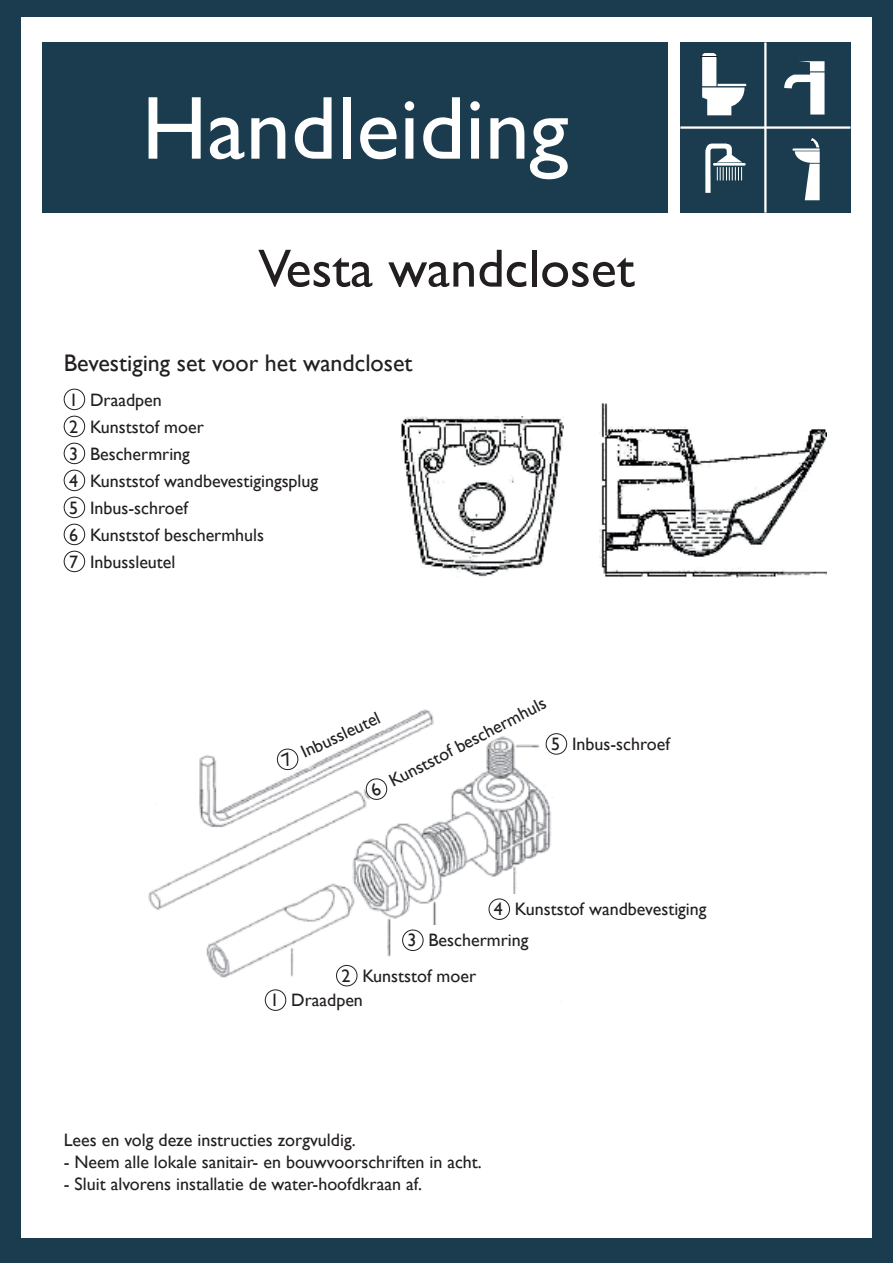
<style>
.page{position:relative;width:893px;height:1263px;background:#1a3c4e}
.page>*{position:absolute;margin:0;border:0;box-sizing:border-box;transform-origin:0 0}
.t1{font:90px "Gill Sans";color:#fff}
.t2{font:54px "Gill Sans";color:#231f20}
.t3{font:24px "Gill Sans";color:#231f20}
.t4{font:18px/27px "Gill Sans";color:#231f20}
</style>
<div class="page">
<div style="left:21px;top:17px;width:851px;height:1221px;background:#fff"></div>
<div style="left:43px;top:43px;width:625px;height:170px;background:#1a3c4e"></div>
<div style="left:680px;top:43px;width:170px;height:170px;background:#1a3c4e"></div>
<svg style="left:701px;top:53px;width:46px;height:62px"></svg>
<hr style="left:680px;top:126px;width:170px;height:3px;background:#fff">
<hr style="left:764px;top:43px;width:2px;height:170px;background:#fff">
<svg style="left:792px;top:138px;width:28px;height:62px"></svg>
<svg style="left:784px;top:61px;width:40px;height:54px"></svg>
<hr style="left:714px;top:163px;width:30px;height:3px;background:#fff">
<svg style="left:705px;top:143px;width:37px;height:50px"></svg>
<img style="left:148px;top:755px;width:403px;height:247px">
<div style="left:265px;top:985px;width:100px;height:30px;background:#fff"></div>
<div style="left:265px;top:989px;width:21px;height:22px;border:1px solid #231f20;border-radius:50%"></div>
<div style="left:336px;top:961px;width:143px;height:29px;background:#fff"></div>
<div style="left:336px;top:965px;width:21px;height:21px;border:1px solid #231f20;border-radius:50%"></div>
<div style="left:402px;top:925px;width:126px;height:30px;background:#fff"></div>
<div style="left:402px;top:930px;width:21px;height:21px;border:1px solid #231f20;border-radius:50%"></div>
<div style="left:489px;top:894px;width:244px;height:30px;background:#fff"></div>
<div style="left:489px;top:898px;width:21px;height:22px;border:1px solid #231f20;border-radius:50%"></div>
<div style="left:546px;top:730px;width:158px;height:27px;background:#fff"></div>
<div style="left:546px;top:733px;width:21px;height:21px;border:1px solid #231f20;border-radius:50%"></div>
<svg style="left:272px;top:709px;width:278px;height:94px"></svg>
<img style="left:401px;top:416px;width:163px;height:161px">
<img style="left:600px;top:403px;width:227px;height:174px">
<div style="left:64px;top:389px;width:21px;height:21px;border:1px solid #231f20;border-radius:50%"></div>
<div style="left:64px;top:416px;width:21px;height:21px;border:1px solid #231f20;border-radius:50%"></div>
<div style="left:64px;top:443px;width:21px;height:21px;border:1px solid #231f20;border-radius:50%"></div>
<div style="left:64px;top:470px;width:21px;height:21px;border:1px solid #231f20;border-radius:50%"></div>
<div style="left:64px;top:497px;width:21px;height:21px;border:1px solid #231f20;border-radius:50%"></div>
<div style="left:64px;top:524px;width:21px;height:21px;border:1px solid #231f20;border-radius:50%"></div>
<div style="left:64px;top:551px;width:21px;height:21px;border:1px solid #231f20;border-radius:50%"></div>
<h1 class="t1" style="left:148px;top:91px;width:428px">Handleiding</h1>
<h2 class="t2" style="left:258px;top:246px;width:378px">Vesta wandcloset</h2>
<h3 class="t3" style="left:64px;top:353px;width:350px">Bevestiging set voor het wandcloset</h3>
<p class="t4" style="left:69px;top:387px;width:251px">1 Draadpen<br>2 Kunststof moer<br>3 Beschermring<br>4 Kunststof wandbevestigingsplug<br>5 Inbus-schroef<br>6 Kunststof beschermhuls<br>7 Inbussleutel</p>
<p class="t4" style="left:366px;top:782px;width:197px;rotate:-28deg">6 Kunststof beschermhuls</p>
<p class="t4" style="left:278px;top:751px;width:108px;rotate:-25deg">7 Inbussleutel</p>
<p class="t4" style="left:551px;top:732px;width:120px">5 Inbus-schroef</p>
<p class="t4" style="left:494px;top:897px;width:214px">4 Kunststof wandbevestiging</p>
<p class="t4" style="left:407px;top:928px;width:122px">3 Beschermring</p>
<p class="t4" style="left:341px;top:963px;width:136px">2 Kunststof moer</p>
<p class="t4" style="left:270px;top:988px;width:94px">1 Draadpen</p>
<p class="t4" style="left:64px;top:1128px;width:293px">Lees en volg deze instructies zorgvuldig.</p>
<p class="t4" style="left:64px;top:1150px;width:420px">- Neem alle lokale sanitair- en bouwvoorschriften in acht.</p>
<p class="t4" style="left:64px;top:1171px;width:360px">- Sluit alvorens installatie de water-hoofdkraan af.</p>
</div>
